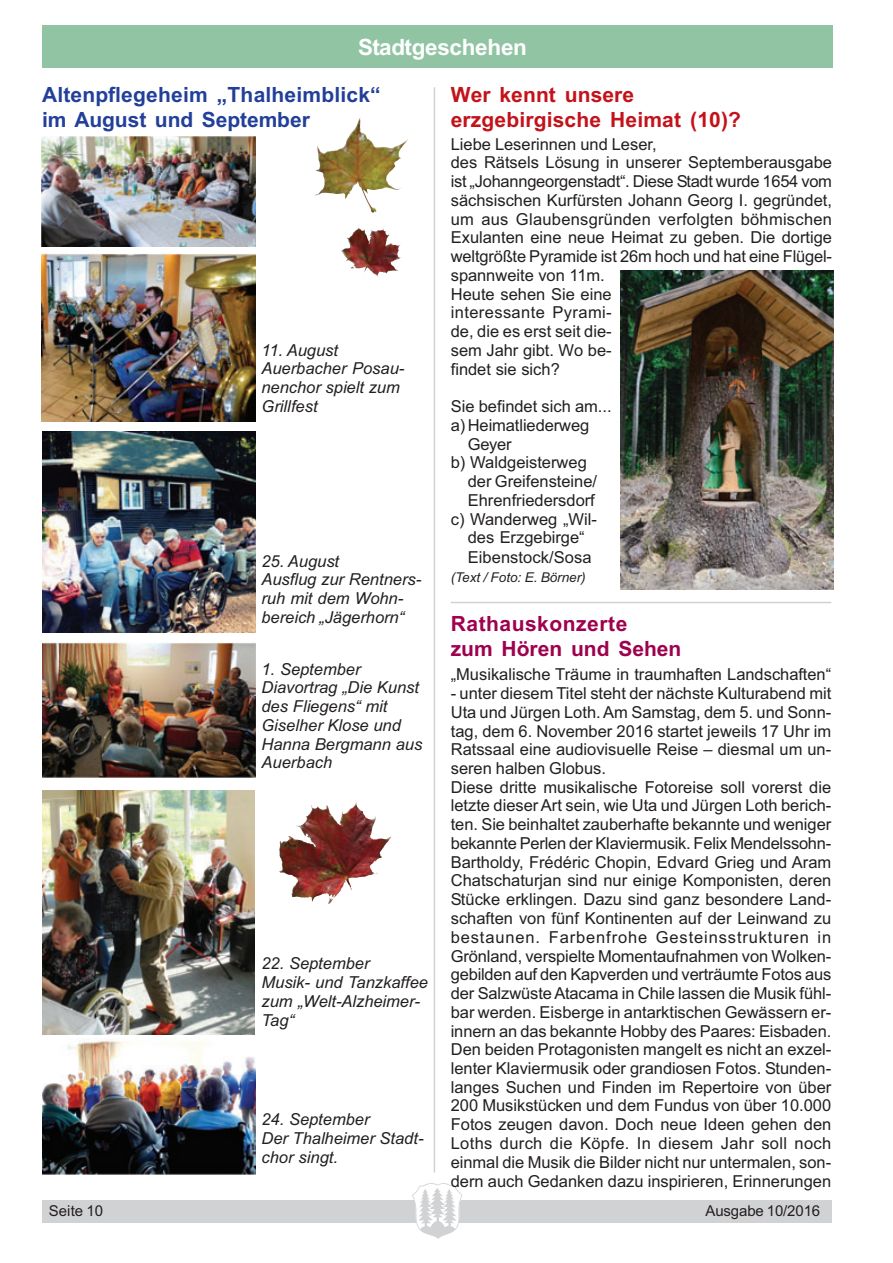
<style>
.page{position:relative;width:893px;height:1263px;background:#fff}
.page>*{position:absolute;margin:0;border:0;box-sizing:border-box;transform-origin:0 0}
.t1{font:700 22.5px "Arial";letter-spacing:-.015em;color:#fff}
.t2{font:700 21px/25.2px "Arial";letter-spacing:.01em;color:#223f99}
.t3{font:700 21px/25.2px "Arial";letter-spacing:.01em;color:#c4121a}
.t4{font:700 21px/25px "Arial";letter-spacing:.025em;color:#9e014e}
.t5{font:16.5px/18.8px "Arial";color:#231f20}
.t6{font:italic 16.5px/18.8px "Arial";color:#231f20}
.t7{font:15px "Arial";letter-spacing:-.01em;color:#231f20}
.t8{font:italic 13.5px "Arial";color:#231f20}
</style>
<div class="page">
<img style="left:41px;top:25px;width:793px;height:1214px">
<h1 class="t1" style="left:358px;top:39px;width:170px">Stadtgeschehen</h1>
<p class="t3" style="left:451px;top:84px;width:292px">Wer kennt unsere erzgebirgische Heimat (10)?</p>
<p class="t2" style="left:42px;top:84px;width:340px">Altenpflegeheim „Thalheimblick“ im August und September</p>
<p class="t6" style="left:261px;top:342px;width:144px">11. August<br>Auerbacher Posau&shy;nenchor spielt zum<br>Grillfest</p>
<p class="t6" style="left:261px;top:553px;width:161px">25. August<br>Ausflug zur Rentners&shy;ruh mit dem Wohn&shy;bereich „Jägerhorn“</p>
<p class="t6" style="left:261px;top:661px;width:162px">1. September<br>Diavortrag „Die Kunst des Fliegens“ mit<br>Giselher Klose und<br>Hanna Bergmann aus<br>Auerbach</p>
<p class="t6" style="left:261px;top:956px;width:168px">22. September<br>Musik- und Tanzkaffee zum „Welt-Alzheimer-<br>Tag“</p>
<p class="t6" style="left:261px;top:1112px;width:164px">24. September<br>Der Thalheimer Stadt&shy;chor singt.</p>
<p class="t5" style="left:451px;top:136px;width:383px">Liebe Leserinnen und Leser,<br>des Rätsels Lösung in unserer Septemberausgabe ist „Johanngeorgenstadt“. Diese Stadt wurde 1654 vom sächsischen Kurfürsten Johann Georg I. gegründet, um aus Glaubensgründen verfolgten böhmischen Exulanten eine neue Heimat zu geben. Die dortige weltgrößte Pyramide ist 26m hoch und hat eine Flügel&shy;spannweite von 11m.<br>Heute sehen Sie eine<br>interessante Pyrami-<br>de, die es erst seit die-<br>sem Jahr gibt. Wo be-<br>findet sie sich?</p>
<p class="t5" style="left:451px;top:398px;width:162px">Sie befindet sich am...</p>
<p class="t5" style="left:451px;top:417px;width:140px">a) Heimatliederweg</p>
<p class="t5" style="left:468px;top:436px;width:45px">Geyer</p>
<p class="t5" style="left:451px;top:455px;width:138px">b) Waldgeisterweg</p>
<p class="t5" style="left:468px;top:473px;width:131px">der Greifensteine/</p>
<p class="t5" style="left:468px;top:492px;width:129px">Ehrenfriedersdorf</p>
<p class="t5" style="left:451px;top:511px;width:148px">c) Wanderweg „Wil-</p>
<p class="t5" style="left:468px;top:530px;width:118px">des Erzgebirge“</p>
<p class="t5" style="left:468px;top:549px;width:125px">Eibenstock/Sosa</p>
<p class="t8" style="left:451px;top:572px;width:136px">(Text / Foto: E. Börner)</p>
<p class="t4" style="left:451px;top:613px;width:232px">Rathauskonzerte<br>zum Hören und Sehen</p>
<p class="t5" style="left:451px;top:667px;width:382px">„Musikalische Träume in traumhaften Landschaften“</p>
<p class="t5" style="left:451px;top:685px;width:382px">- unter diesem Titel steht der nächste Kulturabend mit Uta und Jürgen Loth. Am Samstag, dem 5. und Sonn&shy;tag, dem 6. November 2016 startet jeweils 17 Uhr im Ratssaal eine audiovisuelle Reise – diesmal um un&shy;seren halben Globus.<br>Diese dritte musikalische Fotoreise soll vorerst die letzte dieser Art sein, wie Uta und Jürgen Loth berich&shy;ten. Sie beinhaltet zauberhafte bekannte und weniger bekannte Perlen der Klaviermusik. Felix Mendelssohn-Bartholdy, Frédéric Chopin, Edvard Grieg und Aram Chatschaturjan sind nur einige Komponisten, deren Stücke erklingen. Dazu sind ganz besondere Land&shy;schaften von fünf Kontinenten auf der Leinwand zu bestaunen. Farbenfrohe Gesteinsstrukturen in Grönland, verspielte Momentaufnahmen von Wolken&shy;gebilden auf den Kapverden und verträumte Fotos aus der Salzwüste Atacama in Chile lassen die Musik fühl&shy;bar werden. Eisberge in antarktischen Gewässern er&shy;innern an das bekannte Hobby des Paares: Eisbaden.<br>Den beiden Protagonisten mangelt es nicht an exzel&shy;lenter Klaviermusik oder grandiosen Fotos. Stunden&shy;langes Suchen und Finden im Repertoire von über 200 Musikstücken und dem Fundus von über 10.000<br>Fotos zeugen davon. Doch neue Ideen gehen den Loths durch die Köpfe. In diesem Jahr soll noch einmal die Musik die Bilder nicht nur untermalen, son&shy;dern auch Gedanken dazu inspirieren, Erinnerungen</p>
<p class="t7" style="left:49px;top:1205px;width:56px">Seite 10</p>
<p class="t7" style="left:705px;top:1205px;width:116px">Ausgabe 10/2016</p>
</div>
